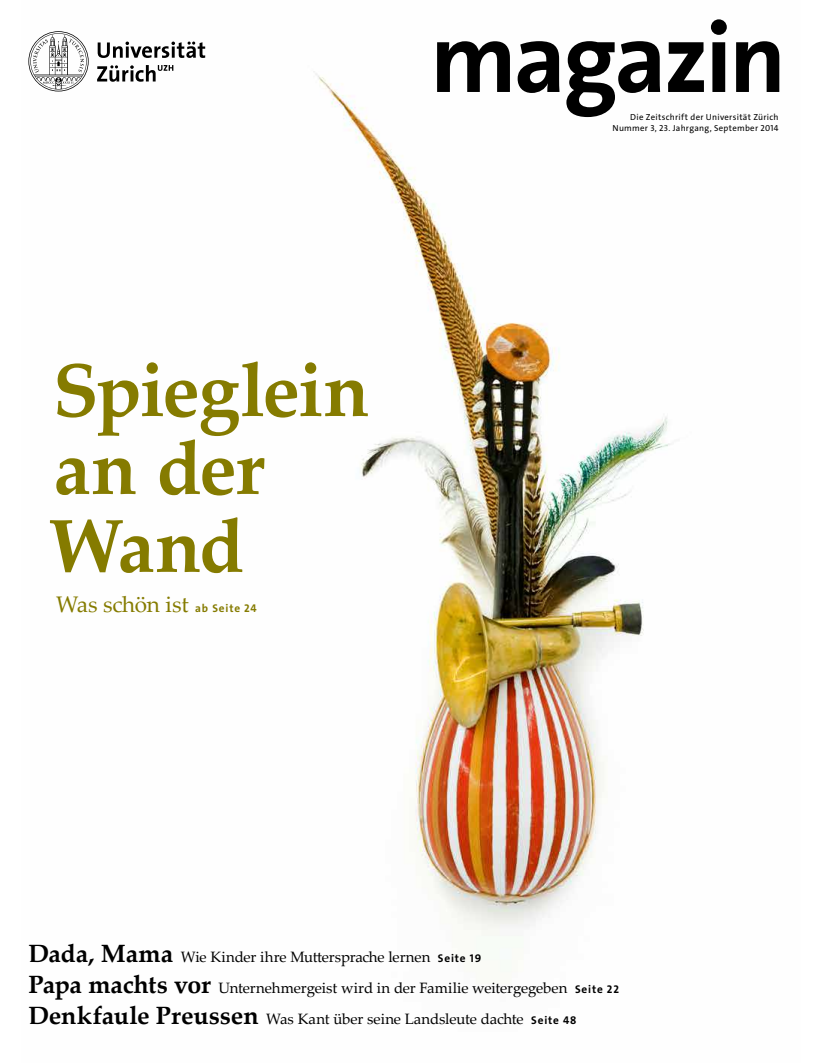
<style>
.page{position:relative;width:815px;height:1063px;background:#fff}
.page>*{position:absolute;margin:0;border:0;box-sizing:border-box;transform-origin:0 0}
.t1{font:100px "The Sans LP7 Bld";letter-spacing:-.03em;color:#000}
.t2{font:700 75px/77.9px "Palatino Linotype";letter-spacing:-.025em;color:#867c00}
.t3{font:22.5px "Palatino Linotype";letter-spacing:-.01em;color:#867c00}
.t4{font:15px/31.1px "Palatino Linotype";letter-spacing:-.01em;color:#000}
.t5{font:8.75px/11.8px "The Sans LP5 Plain";letter-spacing:.035em;color:#000;text-align:right}
.s1{font-family:"The Sans LP7 Bld";font-size:11.25px}
.s2{font-weight:700;font-size:25px}
</style>
<div class="page">
<img style="left:54px;top:46px;width:617px;height:890px">
<svg style="left:28px;top:31px;width:177px;height:60px"></svg>
<p class="t1" style="left:430px;top:-6px;width:358px">magazin</p>
<p class="t5" style="left:613px;top:111px;width:168px">Die Zeitschrift der Universität Zürich<br>Nummer 3, 23. Jahrgang, September 2014</p>
<h2 class="t2" style="left:48px;top:349px;width:323px">Spieglein an der<br>Wand</h2>
<h3 class="t3" style="left:56px;top:588px;width:202px">Was schön ist <span class="s1">ab Seite 24</span></h3>
<p class="t4" style="left:28px;top:940px;width:592px"><span class="s2">Dada, Mama</span> Wie Kinder ihre Muttersprache lernen <span class="s1">Seite 19<br></span><span class="s2">Papa machts vor</span> Unternehmergeist wird in der Familie weitergegeben <span class="s1">Seite 22<br></span><span class="s2">Denkfaule Preussen</span> Was Kant über seine Landsleute dachte <span class="s1">Seite 48</span></p>
</div>
